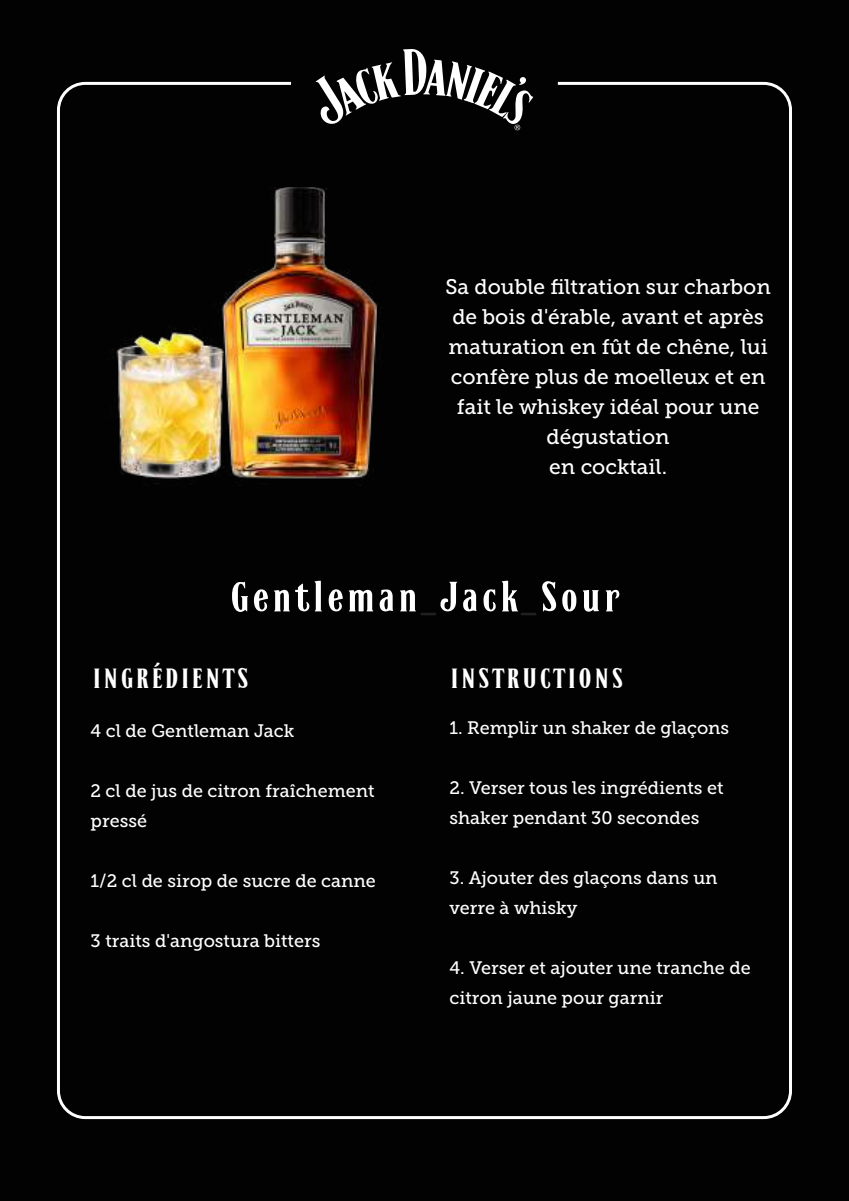
<style>
.page{position:relative;width:849px;height:1201px;background:#fff}
.page>*{position:absolute;margin:0;border:0;box-sizing:border-box;transform-origin:0 0}
.t1{font:54px "Jasper Daniels";letter-spacing:-.005em;color:#fff}
.t2{font:36px "Jasper Daniels";letter-spacing:.01em;color:#fff}
.t3{font:21px/30px "Museo Slab 500";color:#fff;text-align:center}
.t4{font:18px/30px "Museo Slab 500";color:#fff}
.s1{color:#231f20}
</style>
<div class="page">
<div style="left:0;top:0;width:849px;height:1200px;background:#020203"></div>
<img style="left:113px;top:187px;width:264px;height:297px">
<svg style="left:315px;top:49px;width:218px;height:81px"></svg>
<p class="t3" style="left:445px;top:271px;width:327px">Sa double filtration sur charbon de bois d'érable, avant et après maturation en fût de chêne, lui confère plus de moelleux et en fait le whiskey idéal pour une dégustation<br>en cocktail.</p>
<h1 class="t1" style="left:228px;top:570px;width:394px">Gentleman<span class="s1">_</span>Jack<span class="s1">_</span>Sour</h1>
<h2 class="t2" style="left:92px;top:660px;width:159px">INGRÉDIENTS</h2>
<p class="t4" style="left:91px;top:715px;width:205px">4 cl de Gentleman Jack</p>
<p class="t4" style="left:91px;top:775px;width:285px">2 cl de jus de citron fraîchement pressé</p>
<p class="t4" style="left:91px;top:865px;width:287px">1/2 cl de sirop de sucre de canne</p>
<p class="t4" style="left:91px;top:925px;width:231px">3 traits d'angostura bitters</p>
<h2 class="t2" style="left:449px;top:660px;width:176px">INSTRUCTIONS</h2>
<p class="t4" style="left:449px;top:712px;width:281px">1. Remplir un shaker de glaçons</p>
<p class="t4" style="left:449px;top:772px;width:275px">2. Verser tous les ingrédients et shaker pendant 30 secondes</p>
<p class="t4" style="left:449px;top:862px;width:270px">3. Ajouter des glaçons dans un verre à whisky</p>
<p class="t4" style="left:449px;top:952px;width:303px">4. Verser et ajouter une tranche de citron jaune pour garnir</p>
</div>
